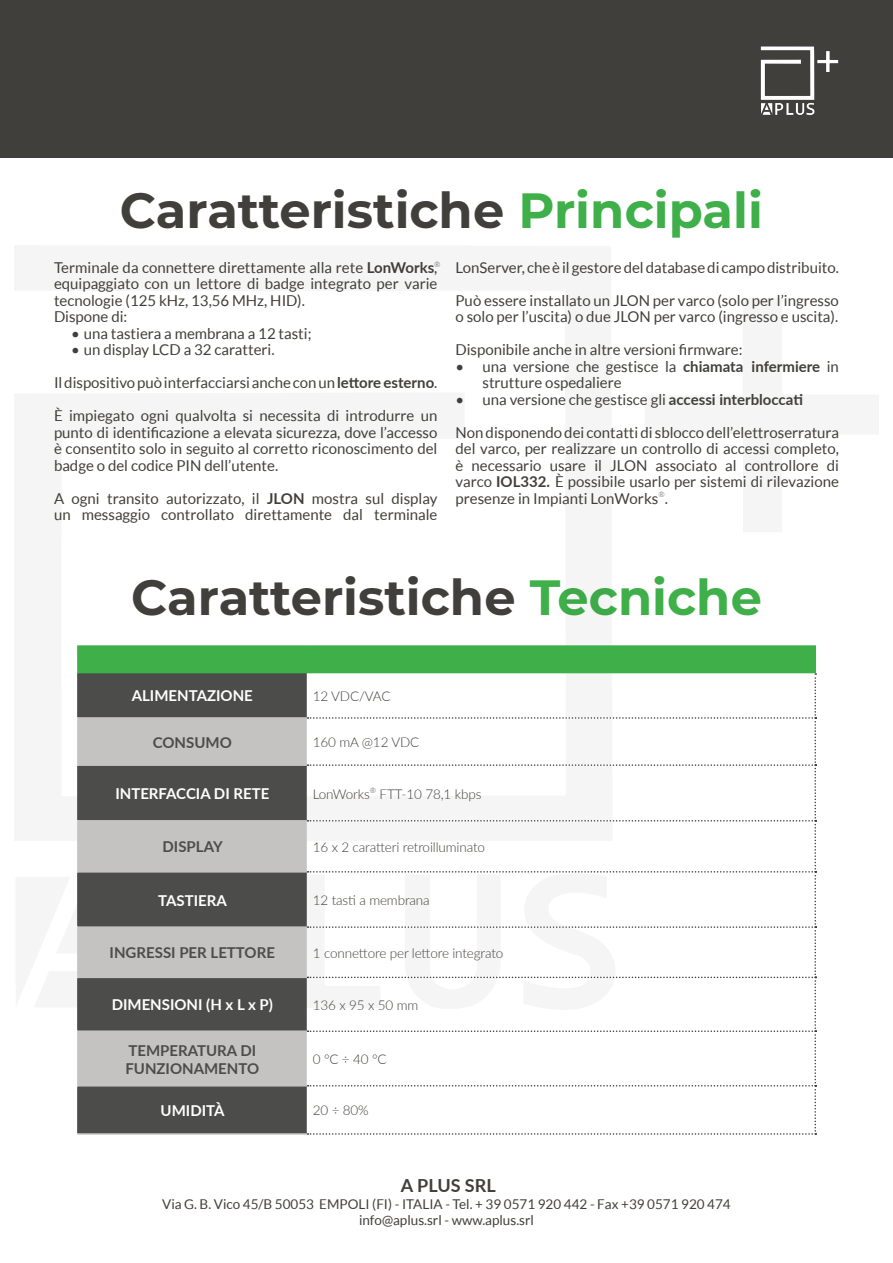
<style>
.page{position:relative;width:893px;height:1263px;background:#fff}
.page>*{position:absolute;margin:0;border:0;box-sizing:border-box;transform-origin:0 0}
.t1{font:700 49.5px "Montserrat";color:#413f3b}
.Body_3_Center{font:700 18px "Lato";color:#413f3b}
.Body_3_Center-2{font:15px/16.5px "Lato";color:#413f3b;text-align:justify}
._12pt_Left{font:700 15px "Lato";color:#fff}
._12pt_Left-2{font:700 15px "Lato";color:#4c4c4a}
._12pt_Left-3{font:300 13.5px "Lato";letter-spacing:-.01em;color:#413f3b}
.Body_3_Center-3{font:13.5px "Lato";color:#413f3b}
._12pt_Left-4{font:300 7.5px "Lato";color:#413f3b}
.s1{color:#3eaf49}
.s2{font-weight:700}
</style>
<div class="page">
<div style="left:0;top:0;width:893px;height:157px;background:#413f3b"></div>
<img style="left:760px;top:46px;width:79px;height:69px">
<div style="left:78px;top:646px;width:737px;height:26px;background:#3eaf49"></div>
<div style="left:79px;top:673px;width:228px;height:460px;background:#4c4c4a"></div>
<svg style="left:79px;top:719px;width:228px;height:366px;background:#8e8d8c"></svg>
<svg style="left:308px;top:673px;width:508px;height:462px"></svg>
<hr style="left:77px;top:673px;width:2px;height:44px;background:#4c4c4a">
<hr style="left:77px;top:766px;width:2px;height:54px;background:#4c4c4a">
<hr style="left:77px;top:717px;width:230px;height:2px;background:#c5c3c2">
<hr style="left:77px;top:719px;width:2px;height:45px;background:#c5c3c2">
<hr style="left:77px;top:764px;width:230px;height:2px;background:#c5c3c2">
<hr style="left:77px;top:820px;width:230px;height:1px;background:#c5c3c2">
<hr style="left:77px;top:821px;width:2px;height:50px;background:#c5c3c2">
<hr style="left:77px;top:645px;width:230px;height:2px;background:#3eaf49">
<hr style="left:77px;top:647px;width:2px;height:25px;background:#3eaf49">
<hr style="left:307px;top:645px;width:509px;height:2px;background:#3eaf49">
<hr style="left:814px;top:647px;width:2px;height:25px;background:#3eaf49">
<hr style="left:77px;top:672px;width:230px;height:1px;background:#3eaf49">
<hr style="left:307px;top:672px;width:509px;height:1px;background:#3eaf49">
<hr style="left:77px;top:872px;width:2px;height:54px;background:#4c4c4a">
<hr style="left:77px;top:871px;width:230px;height:1px;background:#c5c3c2">
<hr style="left:77px;top:928px;width:2px;height:48px;background:#c5c3c2">
<hr style="left:77px;top:926px;width:230px;height:2px;background:#c5c3c2">
<hr style="left:77px;top:978px;width:2px;height:52px;background:#4c4c4a">
<hr style="left:77px;top:976px;width:230px;height:2px;background:#c5c3c2">
<hr style="left:77px;top:1032px;width:2px;height:53px;background:#c5c3c2">
<hr style="left:77px;top:1030px;width:230px;height:2px;background:#c5c3c2">
<hr style="left:77px;top:1086px;width:2px;height:47px;background:#4c4c4a">
<hr style="left:77px;top:1085px;width:230px;height:1px;background:#c5c3c2">
<hr style="left:77px;top:1133px;width:230px;height:2px;background:#c5c3c2">
<p class="t1" style="left:120px;top:174px;width:645px">Caratteristiche <span class="s1">Principali</span></p>
<p class="Body_3_Center-2" style="left:54px;top:259px;width:385px">Terminale da connettere direttamente alla rete <span class="s2">LonWorks</span>, equipaggiato con un lettore di badge integrato per varie tecnologie (125 kHz, 13,56 MHz, HID).</p>
<p class="Body_3_Center-2" style="left:54px;top:308px;width:75px">Dispone di:</p>
<p class="Body_3_Center-2" style="left:71px;top:325px;width:242px">• una tastiera a membrana a 12 tasti;</p>
<p class="Body_3_Center-2" style="left:71px;top:341px;width:205px">• un display LCD a 32 caratteri.</p>
<p class="Body_3_Center-2" style="left:54px;top:374px;width:385px">Il dispositivo può interfacciarsi anche con un <span class="s2">lettore esterno</span>.</p>
<p class="Body_3_Center-2" style="left:54px;top:407px;width:385px">È impiegato ogni qualvolta si necessita di introdurre un punto di identificazione a elevata sicurezza, dove l’accesso è consentito solo in seguito al corretto riconoscimento del badge o del codice PIN dell’utente.</p>
<p class="Body_3_Center-2" style="left:54px;top:490px;width:385px">A ogni transito autorizzato, il <span class="s2">JLON</span> mostra sul display un messaggio controllato direttamente dal terminale</p>
<p class="_12pt_Left-4" style="left:434px;top:259px;width:8px">®</p>
<p class="Body_3_Center-2" style="left:455px;top:259px;width:385px">LonServer, che è il gestore del database di campo distribuito.</p>
<p class="Body_3_Center-2" style="left:455px;top:292px;width:385px">Può essere installato un JLON per varco (solo per l’ingresso o solo per l’uscita) o due JLON per varco (ingresso e uscita).</p>
<p class="Body_3_Center-2" style="left:455px;top:341px;width:288px">Disponibile anche in altre versioni firmware:</p>
<p class="Body_3_Center-2" style="left:482px;top:358px;width:358px;text-indent:-27px">• una versione che gestisce la <span class="s2">chiamata infermiere</span> in strutture ospedaliere</p>
<p class="Body_3_Center-2" style="left:455px;top:391px;width:349px">• una versione che gestisce gli <span class="s2">accessi interbloccati</span></p>
<p class="Body_3_Center-2" style="left:455px;top:424px;width:385px">Non disponendo dei contatti di sblocco dell’elettroserratura del varco, per realizzare un controllo di accessi completo, è necessario usare il JLON associato al controllore di varco <span class="s2">IOL332.</span> È possibile usarlo per sistemi di rilevazione presenze in Impianti LonWorks .</p>
<p class="_12pt_Left-4" style="left:658px;top:489px;width:8px">®</p>
<p class="t1" style="left:131px;top:562px;width:632px">Caratteristiche <span class="s1">Tecniche</span></p>
<p class="_12pt_Left" style="left:132px;top:685px;width:123px">ALIMENTAZIONE</p>
<p class="_12pt_Left-3" style="left:313px;top:686px;width:79px">12 VDC/VAC</p>
<p class="_12pt_Left-2" style="left:153px;top:731px;width:81px">CONSUMO</p>
<p class="_12pt_Left-3" style="left:313px;top:733px;width:108px">160 mA @12 VDC</p>
<p class="_12pt_Left" style="left:115px;top:782px;width:155px">INTERFACCIA DI RETE</p>
<p class="_12pt_Left-3" style="left:313px;top:784px;width:59px">LonWorks</p>
<p class="_12pt_Left-4" style="left:370px;top:785px;width:8px">®</p>
<p class="_12pt_Left-3" style="left:380px;top:784px;width:103px">FTT-10 78,1 kbps</p>
<p class="_12pt_Left-2" style="left:163px;top:836px;width:62px">DISPLAY</p>
<p class="_12pt_Left-3" style="left:313px;top:837px;width:174px">16 x 2 caratteri retroilluminato</p>
<p class="_12pt_Left" style="left:158px;top:889px;width:70px">TASTIERA</p>
<p class="_12pt_Left-3" style="left:313px;top:891px;width:118px">12 tasti a membrana</p>
<p class="_12pt_Left-2" style="left:110px;top:942px;width:167px">INGRESSI PER LETTORE</p>
<p class="_12pt_Left-3" style="left:313px;top:943px;width:192px">1 connettore per lettore integrato</p>
<p class="_12pt_Left" style="left:112px;top:994px;width:163px">DIMENSIONI (H x L x P)</p>
<p class="_12pt_Left-3" style="left:313px;top:995px;width:107px">136 x 95 x 50 mm</p>
<p class="_12pt_Left-2" style="left:128px;top:1039px;width:129px">TEMPERATURA DI</p>
<p class="_12pt_Left-2" style="left:125px;top:1057px;width:135px">FUNZIONAMENTO</p>
<p class="_12pt_Left-3" style="left:313px;top:1050px;width:75px">0 °C ÷ 40 °C</p>
<p class="_12pt_Left" style="left:161px;top:1099px;width:65px">UMIDITÀ</p>
<p class="_12pt_Left-3" style="left:313px;top:1101px;width:58px">20 ÷ 80%</p>
<p class="Body_3_Center" style="left:401px;top:1172px;width:96px">A PLUS SRL</p>
<p class="Body_3_Center-3" style="left:162px;top:1196px;width:570px">Via G. B. Vico 45/B 50053 EMPOLI (FI) - ITALIA - Tel. + 39 0571 920 442 - Fax +39 0571 920 474</p>
<p class="Body_3_Center-3" style="left:359px;top:1212px;width:176px">info@aplus.srl - www.aplus.srl</p>
</div>
